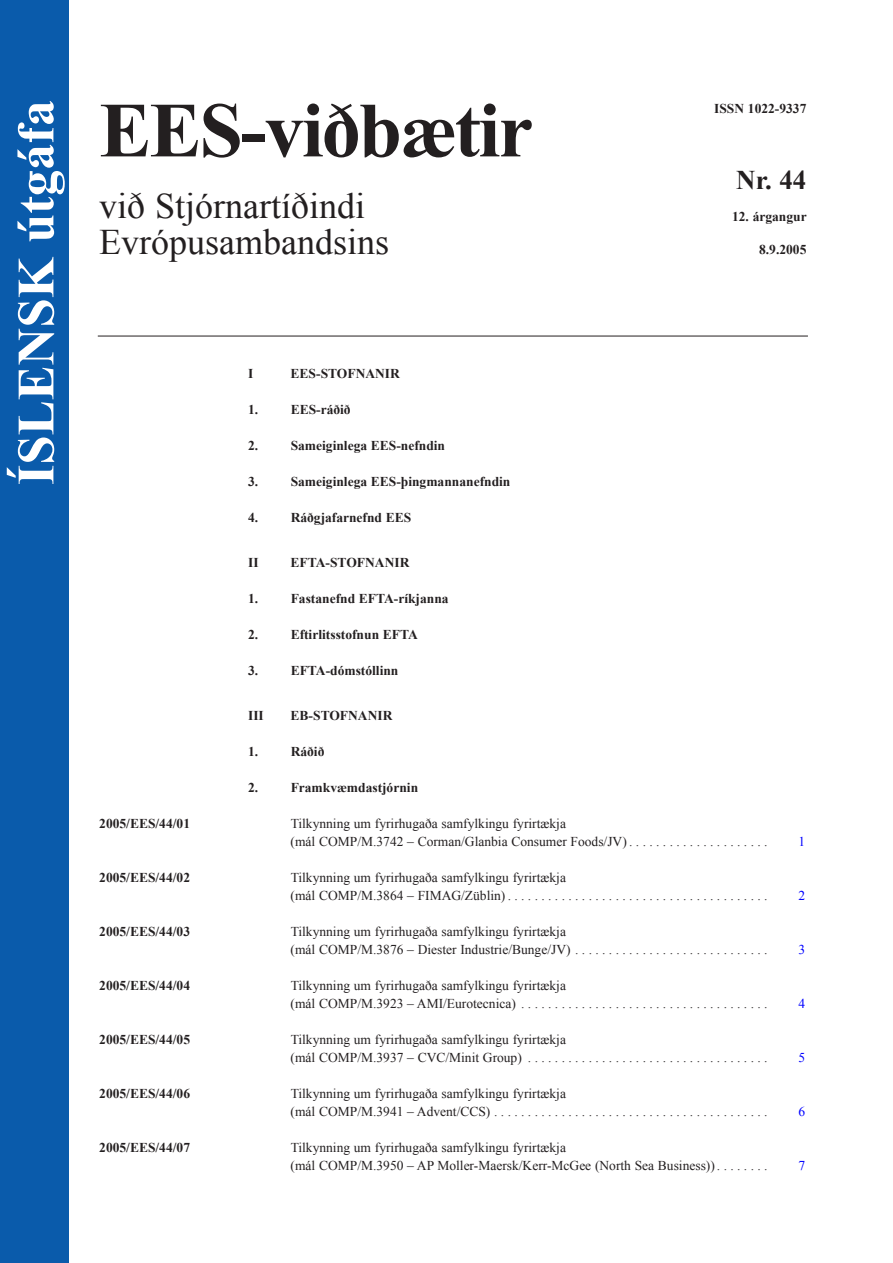
<style>
.page{position:relative;width:893px;height:1263px;background:#fff}
.page>*{position:absolute;margin:0;border:0;box-sizing:border-box;transform-origin:0 0}
.t1{font:700 78px "Times New Roman";letter-spacing:-.025em;color:#231f20}
.t2{font:700 52.5px "Times New Roman";color:#fff}
.t3{font:36px/36px "Times New Roman";color:#231f20}
.t4{font:700 27px "Times New Roman";color:#231f20}
.t5{font:13.5px/18px "Times New Roman";color:#231f20}
.t6{font:700 13.5px "Times New Roman";color:#231f20}
.t7{font:13.5px "Times New Roman";color:#00f}
</style>
<div class="page">
<div style="left:0;top:0;width:68px;height:1263px;background:#0a5bab"></div>
<hr style="left:98px;top:336px;width:710px;height:1px;background:#231f20">
<h2 class="t2" style="left:5px;top:485px;width:386px;rotate:-90deg">ÍSLENSK útgáfa</h2>
<h1 class="t1" style="left:99px;top:85px;width:435px">EES-viðbætir</h1>
<h3 class="t3" style="left:99px;top:187px;width:291px">við Stjórnartíðindi<br>Evrópusambandsins</h3>
<p class="t6" style="left:248px;top:366px;width:7px">I</p>
<p class="t6" style="left:291px;top:366px;width:111px">EES-STOFNANIR</p>
<p class="t6" style="left:248px;top:402px;width:12px">1.</p>
<p class="t6" style="left:291px;top:402px;width:62px">EES-ráðið</p>
<p class="t6" style="left:248px;top:438px;width:12px">2.</p>
<p class="t6" style="left:291px;top:438px;width:156px">Sameiginlega EES-nefndin</p>
<p class="t6" style="left:248px;top:474px;width:12px">3.</p>
<p class="t6" style="left:291px;top:474px;width:221px">Sameiginlega EES-þingmannanefndin</p>
<p class="t6" style="left:248px;top:510px;width:12px">4.</p>
<p class="t6" style="left:291px;top:510px;width:122px">Ráðgjafarnefnd EES</p>
<p class="t6" style="left:248px;top:555px;width:12px">II</p>
<p class="t6" style="left:291px;top:555px;width:120px">EFTA-STOFNANIR</p>
<p class="t6" style="left:248px;top:591px;width:12px">1.</p>
<p class="t6" style="left:291px;top:591px;width:159px">Fastanefnd EFTA-ríkjanna</p>
<p class="t6" style="left:248px;top:627px;width:12px">2.</p>
<p class="t6" style="left:291px;top:627px;width:129px">Eftirlitsstofnun EFTA</p>
<p class="t6" style="left:248px;top:663px;width:12px">3.</p>
<p class="t6" style="left:291px;top:663px;width:109px">EFTA-dómstóllinn</p>
<p class="t6" style="left:248px;top:708px;width:17px">III</p>
<p class="t6" style="left:291px;top:708px;width:103px">EB-STOFNANIR</p>
<p class="t6" style="left:248px;top:744px;width:12px">1.</p>
<p class="t6" style="left:291px;top:744px;width:35px">Ráðið</p>
<p class="t6" style="left:248px;top:780px;width:12px">2.</p>
<p class="t6" style="left:291px;top:780px;width:129px">Framkvæmdastjórnin</p>
<p class="t6" style="left:714px;top:100px;width:94px">ISSN 1022-9337</p>
<h3 class="t4" style="left:736px;top:164px;width:72px">Nr. 44</h3>
<p class="t6" style="left:732px;top:209px;width:76px">12. árgangur</p>
<p class="t6" style="left:759px;top:241px;width:49px">8.9.2005</p>
<p class="t6" style="left:99px;top:816px;width:92px">2005/EES/44/01</p>
<p class="t5" style="left:291px;top:814px;width:478px">Tilkynning um fyrirhugaða samfylkingu fyrirtækja<br>(mál COMP/M.3742 – Corman/Glanbia Consumer Foods/JV) . . . . . . . . . . . . . . . . . . . . .</p>
<p class="t6" style="left:99px;top:870px;width:92px">2005/EES/44/02</p>
<p class="t5" style="left:291px;top:868px;width:478px">Tilkynning um fyrirhugaða samfylkingu fyrirtækja<br>(mál COMP/M.3864 – FIMAG/Züblin) . . . . . . . . . . . . . . . . . . . . . . . . . . . . . . . . . . . . . . .</p>
<p class="t6" style="left:99px;top:924px;width:92px">2005/EES/44/03</p>
<p class="t5" style="left:291px;top:922px;width:478px">Tilkynning um fyrirhugaða samfylkingu fyrirtækja<br>(mál COMP/M.3876 – Diester Industrie/Bunge/JV) . . . . . . . . . . . . . . . . . . . . . . . . . . . . .</p>
<p class="t6" style="left:99px;top:978px;width:92px">2005/EES/44/04</p>
<p class="t5" style="left:291px;top:976px;width:478px">Tilkynning um fyrirhugaða samfylkingu fyrirtækja<br>(mál COMP/M.3923 – AMI/Eurotecnica) . . . . . . . . . . . . . . . . . . . . . . . . . . . . . . . . . . . . .</p>
<p class="t6" style="left:99px;top:1032px;width:92px">2005/EES/44/05</p>
<p class="t5" style="left:291px;top:1030px;width:478px">Tilkynning um fyrirhugaða samfylkingu fyrirtækja<br>(mál COMP/M.3937 – CVC/Minit Group) . . . . . . . . . . . . . . . . . . . . . . . . . . . . . . . . . . . .</p>
<p class="t6" style="left:99px;top:1086px;width:92px">2005/EES/44/06</p>
<p class="t5" style="left:291px;top:1084px;width:478px">Tilkynning um fyrirhugaða samfylkingu fyrirtækja<br>(mál COMP/M.3941 – Advent/CCS) . . . . . . . . . . . . . . . . . . . . . . . . . . . . . . . . . . . . . . . . .</p>
<p class="t6" style="left:99px;top:1140px;width:92px">2005/EES/44/07</p>
<p class="t5" style="left:291px;top:1138px;width:478px">Tilkynning um fyrirhugaða samfylkingu fyrirtækja<br>(mál COMP/M.3950 – AP Moller-Maersk/Kerr-McGee (North Sea Business)). . . . . . . .</p>
<p class="t7" style="left:798px;top:834px;width:8px">1</p>
<p class="t7" style="left:798px;top:888px;width:8px">2</p>
<p class="t7" style="left:798px;top:942px;width:8px">3</p>
<p class="t7" style="left:798px;top:996px;width:8px">4</p>
<p class="t7" style="left:798px;top:1050px;width:8px">5</p>
<p class="t7" style="left:798px;top:1104px;width:8px">6</p>
<p class="t7" style="left:798px;top:1158px;width:8px">7</p>
</div>
